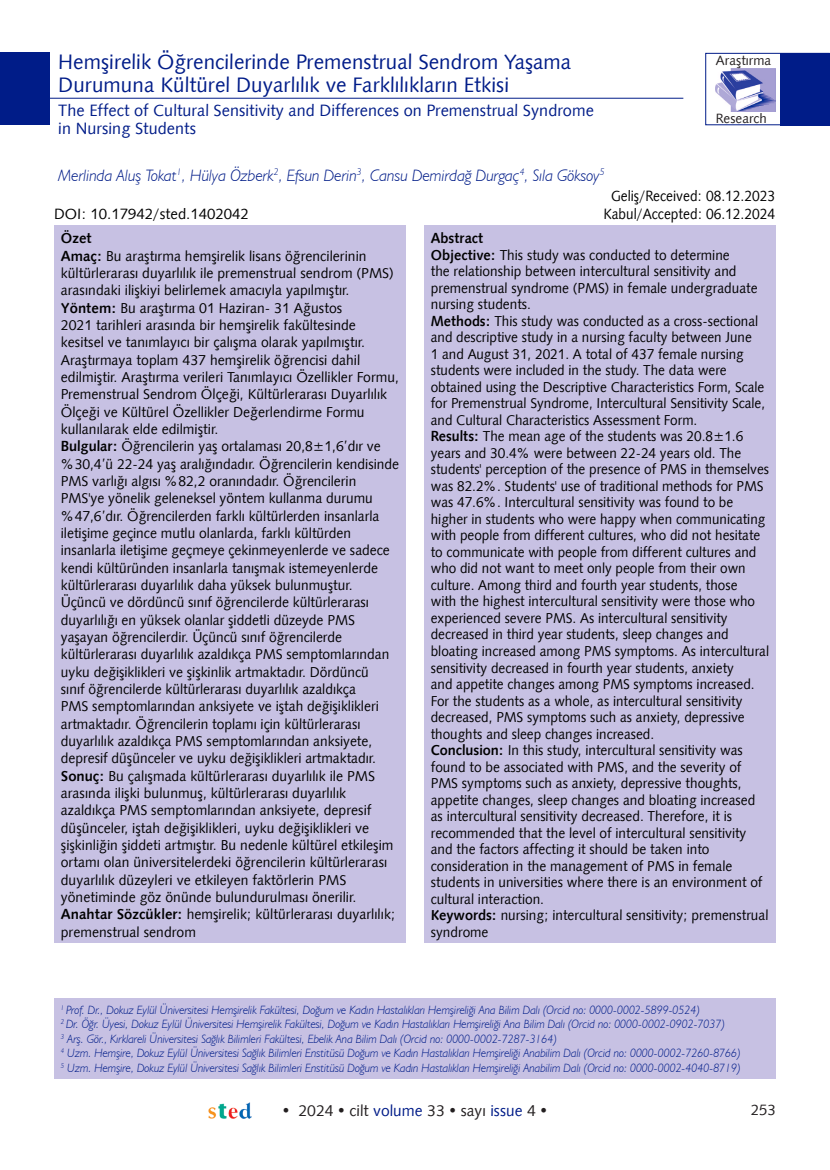
<style>
.page{position:relative;width:830px;height:1170px;background:#fff}
.page>*{position:absolute;margin:0;border:0;box-sizing:border-box;transform-origin:0 0}
.t1{font:21px "Humanist 531 BT Roman A";color:#001c88}
.t2{font:16.5px/18px "Humanist 531 BT Roman A";color:#001c88}
.t3{font:italic 300 16.5px "Humanist 521 BT";color:#001c88}
.t4{font:15.75px "Humanist 531 BT Roman A";color:#231f20}
.t5{font:15px "Humanist 531 BT Roman A";color:#000;scale:.92 1}
.t6{font:15px "Humanist 531 BT Roman A";color:#000}
.t7{font:15px "Humanist 531 BT Roman A";color:#231f20}
.STED_Metin{font:14.4px/17.4px "Humanist 531 BT Roman A";letter-spacing:-.005em;color:#000}
.STED_Metin-2{font:14.4px/16.5px "Humanist 531 BT Roman A";letter-spacing:-.005em;color:#000;scale:.95 1}
.STED_Metin-3{font:14.4px/16.5px "Humanist 531 BT Roman A";letter-spacing:-.005em;color:#000;scale:.96 1}
.STED_Metin-4{font:14.4px "Humanist 531 BT Bold A";letter-spacing:-.005em;color:#000;scale:.96 1}
.STED_Metin-5{font:14.4px "Humanist 531 BT Bold A";letter-spacing:-.005em;color:#000}
.t8{font:13.5px "Humanist 531 BT Roman A";color:#231f20}
.t9{font:italic 300 12px "Humanist 521 BT";color:#001c88}
.s1{font-family:"Humanist 531 BT Bold A"}
.s2{color:#001c88}
</style>
<div class="page">
<img style="left:209px;top:1102px;width:42px;height:16px">
<div style="left:705px;top:53px;width:124px;height:72px;border:1px solid #001c88"></div>
<hr style="left:44px;top:98px;width:639px;height:1px;background:#001c88">
<div style="left:0;top:53px;width:50px;height:72px;background:#001c88"></div>
<img style="left:715px;top:69px;width:59px;height:43px">
<div style="left:424px;top:225px;width:351px;height:718px;background:#c7c1e3"></div>
<div style="left:54px;top:225px;width:352px;height:718px;background:#c7c1e3"></div>
<div style="left:54px;top:998px;width:721px;height:80px;background:#c7c1e3"></div>
<div style="left:779px;top:53px;width:50px;height:72px;background:#001c88"></div>
<p class="t1" style="left:58px;top:48px;width:514px">Hemşirelik Öğrencilerinde Premenstrual Sendrom Yaşama</p>
<p class="t1" style="left:58px;top:72px;width:452px">Durumuna Kültürel Duyarlılık ve Farklılıkların Etkisi</p>
<p class="t2" style="left:58px;top:101px;width:537px">The Effect of Cultural Sensitivity and Differences on Premenstrual Syndrome in Nursing Students</p>
<p class="t3" style="left:58px;top:165px;width:547px">Merlinda Aluş Tokat<sup>1</sup>, Hülya Özberk<sup>2</sup>, Efsun Derin<sup>3</sup>, Cansu Demirdağ Durgaç<sup>4</sup>, Sıla Göksoy<sup>5</sup></p>
<p class="t8" style="left:715px;top:52px;width:57px">Araştırma</p>
<p class="t8" style="left:715px;top:109px;width:52px">Research</p>
<p class="t6" style="left:54px;top:204px;width:196px">DOI: 10.17942/sted.1402042</p>
<p class="STED_Metin-5" style="left:61px;top:229px;width:33px">Özet</p>
<p class="STED_Metin" style="left:61px;top:246px;width:334px"><span class="s1">Amaç:</span> Bu araştırma hemşirelik lisans öğrencilerinin kültürlerarası duyarlılık ile premenstrual sendrom (PMS) arasındaki ilişkiyi belirlemek amacıyla yapılmıştır.</p>
<p class="STED_Metin" style="left:61px;top:298px;width:339px"><span class="s1">Yöntem:</span> Bu araştırma 01 Haziran- 31 Ağustos<br>2021 tarihleri arasında bir hemşirelik fakültesinde kesitsel ve tanımlayıcı bir çalışma olarak yapılmıştır.<br>Araştırmaya toplam 437 hemşirelik öğrencisi dahil edilmiştir. Araştırma verileri Tanımlayıcı Özellikler Formu, Premenstrual Sendrom Ölçeği, Kültürlerarası Duyarlılık Ölçeği ve Kültürel Özellikler Değerlendirme Formu kullanılarak elde edilmiştir.</p>
<p class="STED_Metin" style="left:61px;top:437px;width:339px"><span class="s1">Bulgular:</span> Öğrencilerin yaş ortalaması 20,8±1,6’dır ve %30,4’ü 22-24 yaş aralığındadır. Öğrencilerin kendisinde PMS varlığı algısı %82,2 oranındadır. Öğrencilerin PMS'ye yönelik geleneksel yöntem kullanma durumu %47,6’dır. Öğrencilerden farklı kültürlerden insanlarla iletişime geçince mutlu olanlarda, farklı kültürden insanlarla iletişime geçmeye çekinmeyenlerde ve sadece kendi kültüründen insanlarla tanışmak istemeyenlerde kültürlerarası duyarlılık daha yüksek bulunmuştur.<br>Üçüncü ve dördüncü sınıf öğrencilerde kültürlerarası duyarlılığı en yüksek olanlar şiddetli düzeyde PMS yaşayan öğrencilerdir. Üçüncü sınıf öğrencilerde kültürlerarası duyarlılık azaldıkça PMS semptomlarından uyku değişiklikleri ve şişkinlik artmaktadır. Dördüncü<br>sınıf öğrencilerde kültürlerarası duyarlılık azaldıkça<br>PMS semptomlarından anksiyete ve iştah değişiklikleri artmaktadır. Öğrencilerin toplamı için kültürlerarası duyarlılık azaldıkça PMS semptomlarından anksiyete, depresif düşünceler ve uyku değişiklikleri artmaktadır.</p>
<p class="STED_Metin" style="left:61px;top:766px;width:334px"><span class="s1">Sonuç:</span> Bu çalışmada kültürlerarası duyarlılık ile PMS arasında ilişki bulunmuş, kültürlerarası duyarlılık azaldıkça PMS semptomlarından anksiyete, depresif düşünceler, iştah değişiklikleri, uyku değişiklikleri ve şişkinliğin şiddeti artmıştır. Bu nedenle kültürel etkileşim ortamı olan üniversitelerdeki öğrencilerin kültürlerarası duyarlılık düzeyleri ve etkileyen faktörlerin PMS yönetiminde göz önünde bulundurulması önerilir.</p>
<p class="STED_Metin" style="left:61px;top:905px;width:336px"><span class="s1">Anahtar Sözcükler:</span> hemşirelik; kültürlerarası duyarlılık; premenstrual sendrom</p>
<p class="t5" style="left:610px;top:186px;width:180px">Geliş/Received: 08.12.2023</p>
<p class="t5" style="left:603px;top:204px;width:188px">Kabul/Accepted: 06.12.2024</p>
<p class="STED_Metin-4" style="left:430px;top:229px;width:56px">Abstract</p>
<p class="STED_Metin-3" style="left:430px;top:246px;width:342px"><span class="s1">Objective:</span> This study was conducted to determine<br>the relationship between intercultural sensitivity and premenstrual syndrome (PMS) in female undergraduate nursing students.</p>
<p class="STED_Metin-2" style="left:430px;top:312px;width:353px"><span class="s1">Methods:</span> This study was conducted as a cross-sectional and descriptive study in a nursing faculty between June<br>1 and August 31, 2021. A total of 437 female nursing students were included in the study. The data were obtained using the Descriptive Characteristics Form, Scale for Premenstrual Syndrome, Intercultural Sensitivity Scale, and Cultural Characteristics Assessment Form.</p>
<p class="STED_Metin-2" style="left:430px;top:428px;width:357px"><span class="s1">Results:</span> The mean age of the students was 20.8±1.6 years and 30.4% were between 22-24 years old. The students' perception of the presence of PMS in themselves was 82.2%. Students' use of traditional methods for PMS was 47.6%. Intercultural sensitivity was found to be higher in students who were happy when communicating with people from different cultures, who did not hesitate to communicate with people from different cultures and who did not want to meet only people from their own culture. Among third and fourth year students, those<br>with the highest intercultural sensitivity were those who experienced severe PMS. As intercultural sensitivity decreased in third year students, sleep changes and bloating increased among PMS symptoms. As intercultural sensitivity decreased in fourth year students, anxiety<br>and appetite changes among PMS symptoms increased.<br>For the students as a whole, as intercultural sensitivity decreased, PMS symptoms such as anxiety, depressive thoughts and sleep changes increased.</p>
<p class="STED_Metin-3" style="left:430px;top:741px;width:347px"><span class="s1">Conclusion:</span> In this study, intercultural sensitivity was found to be associated with PMS, and the severity of PMS symptoms such as anxiety, depressive thoughts, appetite changes, sleep changes and bloating increased as intercultural sensitivity decreased. Therefore, it is recommended that the level of intercultural sensitivity and the factors affecting it should be taken into consideration in the management of PMS in female students in universities where there is an environment of cultural interaction.</p>
<p class="STED_Metin-3" style="left:430px;top:906px;width:353px"><span class="s1">Keywords:</span> nursing; intercultural sensitivity; premenstrual syndrome</p>
<p class="t9" style="left:61px;top:1002px;width:640px"><sup>1</sup> Prof. Dr., Dokuz Eylül Üniversitesi Hemşirelik Fakültesi, Doğum ve Kadın Hastalıkları Hemşireliği Ana Bilim Dalı (Orcid no: 0000-0002-5899-0524)</p>
<p class="t9" style="left:61px;top:1017px;width:665px"><sup>2</sup> Dr. Öğr. Üyesi, Dokuz Eylül Üniversitesi Hemşirelik Fakültesi, Doğum ve Kadın Hastalıkları Hemşireliği Ana Bilim Dalı (Orcid no: 0000-0002-0902-7037)</p>
<p class="t9" style="left:61px;top:1031px;width:497px"><sup>3</sup> Arş. Gör., Kırklareli Üniversitesi Sağlık Bilimleri Fakültesi, Ebelik Ana Bilim Dalı (Orcid no: 0000-0002-7287-3164)</p>
<p class="t9" style="left:61px;top:1045px;width:681px"><sup>4</sup> Uzm. Hemşire, Dokuz Eylül Üniversitesi Sağlık Bilimleri Enstitüsü Doğum ve Kadın Hastalıkları Hemşireliği Anabilim Dalı (Orcid no: 0000-0002-7260-8766)</p>
<p class="t9" style="left:61px;top:1060px;width:681px"><sup>5</sup> Uzm. Hemşire, Dokuz Eylül Üniversitesi Sağlık Bilimleri Enstitüsü Doğum ve Kadın Hastalıkları Hemşireliği Anabilim Dalı (Orcid no: 0000-0002-4040-8719)</p>
<p class="t4" style="left:282px;top:1100px;width:266px">• 2024 • cilt <span class="s2">volume</span> 33 • sayı <span class="s2">issue</span> 4 •</p>
<p class="t7" style="left:750px;top:1100px;width:27px">253</p>
</div>
